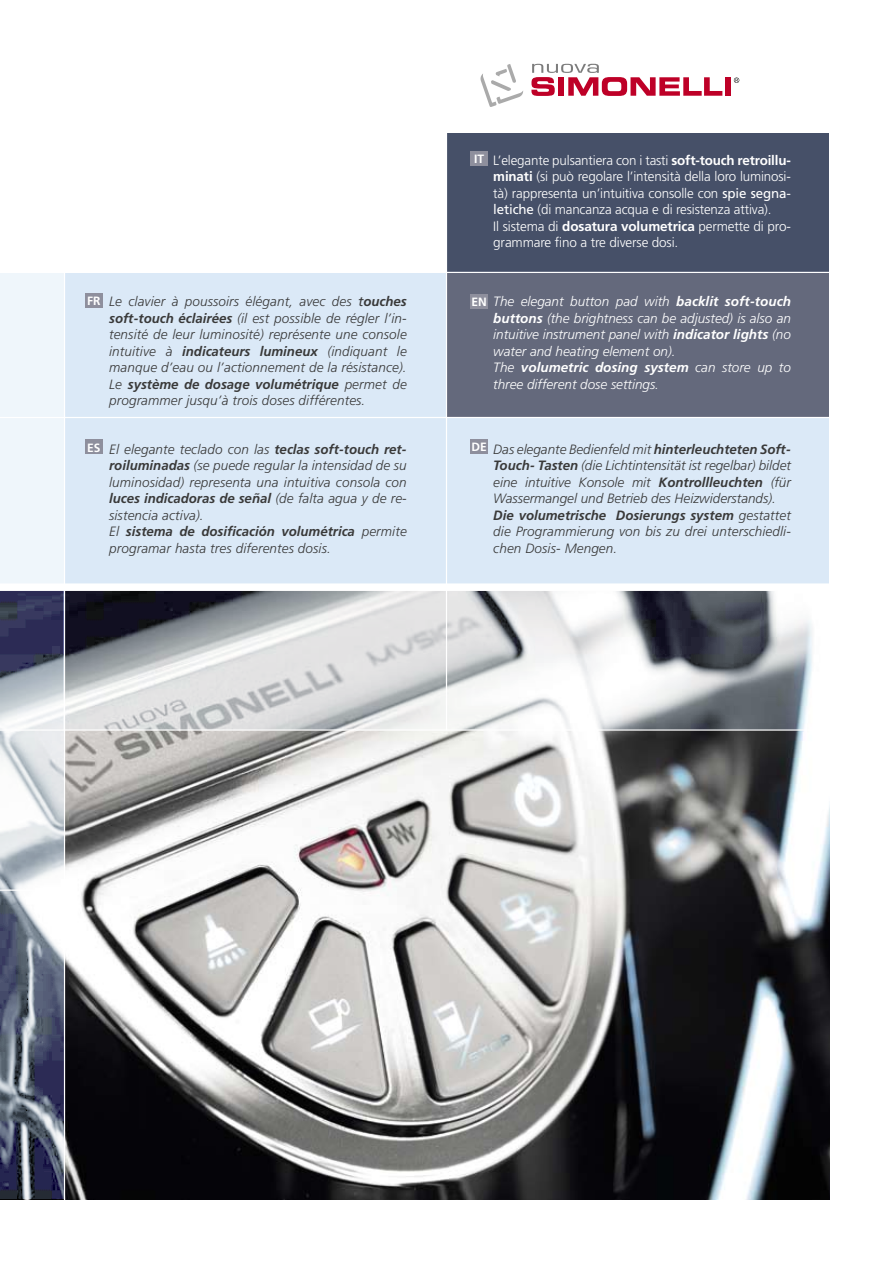
<style>
.page{position:relative;width:893px;height:1263px;background:#fff}
.page>*{position:absolute;margin:0;border:0;box-sizing:border-box;transform-origin:0 0}
.t1{font:italic 300 13.5px/16.5px "Frutiger";letter-spacing:.01em;color:#393939}
.t2{font:300 13.5px/16.5px "Frutiger";letter-spacing:-.01em;color:#fff}
.t3{font:italic 300 13.5px/16.5px "Frutiger";color:#fff}
.t4{font:700 12px "Frutiger";color:#fff}
.s1{font-weight:700}
.s2{font-weight:400}
</style>
<div class="page">
<svg style="left:734px;top:78px;width:5px;height:5px"></svg>
<div style="left:725px;top:77px;width:6px;height:19px;background:#be0027"></div>
<svg style="left:531px;top:64px;width:191px;height:32px"></svg>
<svg style="left:480px;top:64px;width:43px;height:43px"></svg>
<img style="left:65px;top:731px;width:764px;height:468px">
<div style="left:0;top:273px;width:446px;height:313px;background:#dbe9f7"></div>
<div style="left:446px;top:400px;width:383px;height:186px;background:#dbe9f7"></div>
<div style="left:446px;top:133px;width:383px;height:139px;background:#465068"></div>
<div style="left:446px;top:273px;width:383px;height:145px;background:#64697c"></div>
<hr style="left:446px;top:24px;width:1px;height:706px;background:#fff">
<svg style="left:0;top:273px;width:64px;height:926px;background:#acb2be"></svg>
<svg style="left:65px;top:591px;width:747px;height:138px"></svg>
<hr style="left:64px;top:0;width:1px;height:1210px;background:#fff">
<div style="left:0;top:583px;width:829px;height:8px;background:#fff"></div>
<hr style="left:0;top:729px;width:829px;height:2px;background:#fff">
<hr style="left:0;top:417px;width:829px;height:1px;background:#fff">
<hr style="left:0;top:889px;width:64px;height:2px;background:#fff">
<div style="left:85px;top:440px;width:18px;height:14px;background:#8e8f9d"></div>
<div style="left:85px;top:293px;width:18px;height:14px;background:#8e8f9d"></div>
<div style="left:470px;top:294px;width:18px;height:14px;background:#8e8f9d"></div>
<div style="left:470px;top:152px;width:18px;height:14px;background:#8e8f9d"></div>
<div style="left:470px;top:439px;width:18px;height:14px;background:#8e8f9d"></div>
<p class="t4" style="left:474px;top:152px;width:12px">IT</p>
<p class="t2" style="left:493px;top:152px;width:299px">L’elegante pulsantiera con i tasti <span class="s1">soft-touch retroillu&shy;minati</span> (si può regolare l’intensità della loro luminosi&shy;tà) rappresenta un’intuitiva consolle con <span class="s2">spie segna&shy;letiche</span> (di mancanza acqua e di resistenza attiva).<br>Il sistema di <span class="s1">dosatura volumetrica</span> permette di pro&shy;grammare fino a tre diverse dosi.</p>
<p class="t3" style="left:493px;top:293px;width:299px">The elegant button pad with <span class="s1">backlit soft-touch buttons</span> (the brightness can be adjusted) is also an intuitive instrument panel with <span class="s1">indicator lights</span> (no water and heating element on).<br>The <span class="s1">volumetric dosing system</span> can store up to three different dose settings.</p>
<p class="t1" style="left:109px;top:293px;width:299px;text-align:justify">Le clavier à poussoirs élégant, avec des <span class="s2">t</span><span class="s1">ouches soft-touch éclairées</span> (il est possible de régler l’in&shy;tensité de leur luminosité) représente une console intuitive à <span class="s1">indicateurs lumineux</span> (indiquant le manque d’eau ou l’actionnement de la résistance).<br>Le <span class="s1">système de dosage volumétrique</span> permet de programmer jusqu’à trois doses différentes.</p>
<p class="t1" style="left:109px;top:441px;width:299px">El elegante teclado con las <span class="s1">teclas soft-touch ret&shy;roiluminadas</span> (se puede regular la intensidad de su luminosidad) representa una intuitiva consola con <span class="s1">luces indicadoras de señal</span> (de falta agua y de re&shy;sistencia activa).<br>El <span class="s1">sistema de dosificación volumétrica</span> permite programar hasta tres diferentes dosis.</p>
<p class="t4" style="left:87px;top:294px;width:15px">FR</p>
<p class="t4" style="left:471px;top:295px;width:17px">EN</p>
<p class="t4" style="left:471px;top:440px;width:17px">DE</p>
<p class="t4" style="left:87px;top:440px;width:15px">ES</p>
<p class="t1" style="left:493px;top:441px;width:299px">Das elegante Bedienfeld mit <span class="s1">hinterleuchteten Soft-Touch- Tasten</span> (die Lichtintensität ist regelbar) bildet eine intuitive Konsole mit <span class="s1">Kontrollleuchten</span> (für Wassermangel und Betrieb des Heizwiderstands).<br><span class="s1">Die volumetrische Dosierungs system</span> gestattet die Programmierung von bis zu drei unterschiedli&shy;chen Dosis- Mengen.</p>
</div>
